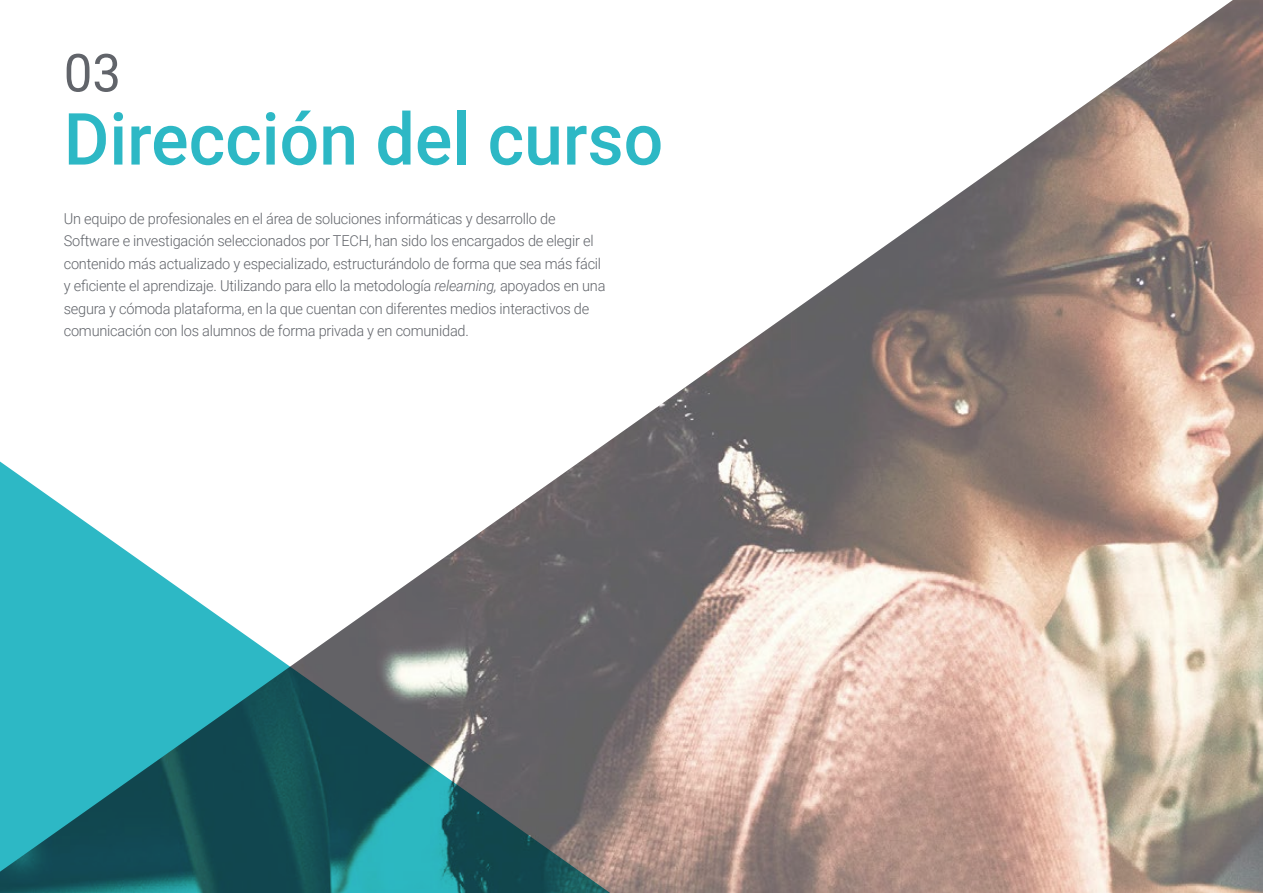
<style>
.page{position:relative;width:1263px;height:893px;background:#fff}
.page>*{position:absolute;margin:0;border:0;box-sizing:border-box;transform-origin:0 0}
.t1{font:500 72px "Roboto";color:#2db8c5}
.t2{font:52.5px "Roboto";color:#61646a}
.t3{font:300 15px/22.5px "Roboto";letter-spacing:-.015em;color:#61646a}
.s1{font-style:italic}
</style>
<div class="page">
<img style="left:602px;top:0;width:661px;height:893px">
<svg style="left:0;top:446px;width:640px;height:447px"></svg>
<h2 class="t2" style="left:64px;top:36px;width:59px">03</h2>
<h1 class="t1" style="left:64px;top:89px;width:601px">Dirección del curso</h1>
<p class="t3" style="left:64px;top:207px;width:543px">Un equipo de profesionales en el área de soluciones informáticas y desarrollo de Software e investigación seleccionados por TECH, han sido los encargados de elegir el contenido más actualizado y especializado, estructurándolo de forma que sea más fácil y eficiente el aprendizaje. Utilizando para ello la metodología <span class="s1">relearning,</span> apoyados en una segura y cómoda plataforma, en la que cuentan con diferentes medios interactivos de comunicación con los alumnos de forma privada y en comunidad.</p>
</div>
